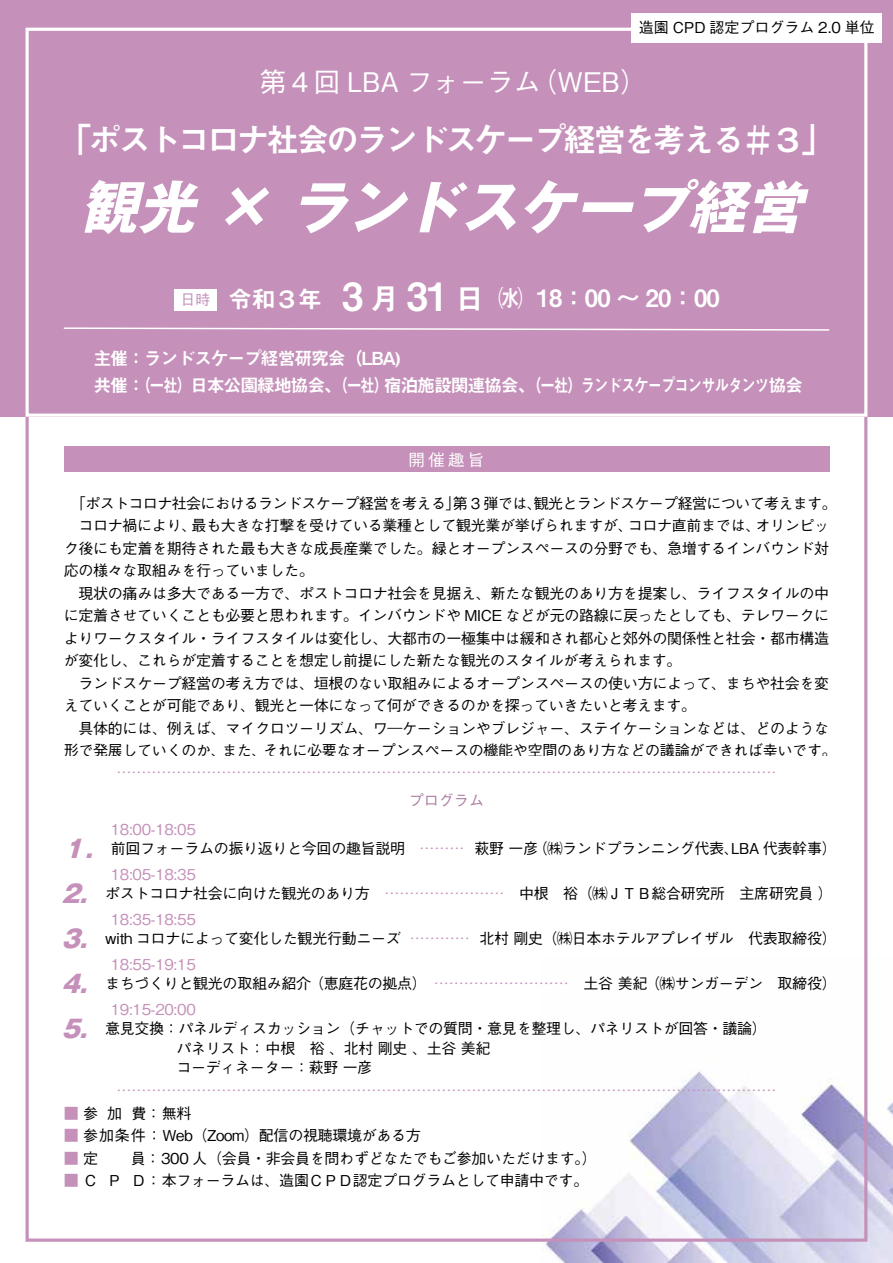
<style>
.page{position:relative;width:893px;height:1263px;background:#fff}
.page>*{position:absolute;margin:0;border:0;box-sizing:border-box;transform-origin:0 0}
.t1{font:italic 700 57px "Gothic MB101 Pro";color:#fff}
.t2{font:39px "Midashi Go Pro MB31";color:#fff}
.t3{font:33px "Midashi Go Pro MB31";letter-spacing:-.1em;color:#fff}
.t4{font:30px "Midashi Go Pro MB31";color:#fff}
.t5{font:500 27px "Gothic BBB Pro";color:#fff}
.t6{font:24px "Midashi Go Pro MB31";letter-spacing:-.03em;color:#fff}
.t7{font:italic 800 24px "Gothic MB101 Pro";color:#c590b9}
.t8{font:18px/27px "Midashi Go Pro MB31";letter-spacing:-.07em;color:#fff}
.t9{font:500 16.5px "Gothic BBB Pro";color:#fff}
.t10{font:500 15px/19.5px "Gothic BBB Pro";letter-spacing:-.02em;color:#000}
.t11{font:500 15px "Gothic BBB Pro";letter-spacing:-.02em;color:#c590b9}
.t12{font:500 15px "Gothic BBB Pro";letter-spacing:-.04em;color:#000}
.t13{font:500 15px "Gothic BBB Pro";color:#000}
.t14{font:500 15px "Gothic BBB Pro";color:#ab7da1}
.s1{color:#c590b9}
.s2{color:#000}
</style>
<div class="page">
<img style="left:541px;top:957px;width:352px;height:306px">
<div style="left:0;top:0;width:893px;height:417px;background:#c590b9"></div>
<svg style="left:63px;top:327px;width:767px;height:4px"></svg>
<div style="left:174px;top:289px;width:43px;height:21px;background:#fff"></div>
<div style="left:64px;top:446px;width:765px;height:26px;background:#c590b9"></div>
<div style="left:26px;top:28px;width:841px;height:389px;border:3px solid #fff"></div>
<div style="left:631px;top:13px;width:251px;height:30px;background:#fff"></div>
<p class="t13" style="left:639px;top:16px;width:237px">造園 CPD 認定プログラム 2.0 単位</p>
<h3 class="t5" style="left:531px;top:60px;width:118px">（WEB(</h3>
<h3 class="t5" style="left:259px;top:60px;width:283px">第４回 LBA フォーラム</h3>
<h3 class="t3" style="left:59px;top:113px;width:777px">「ポストコロナ社会のランドスケープ経営を考える＃３「</h3>
<h1 class="t1" style="left:80px;top:160px;width:742px">観光 × ランドスケープ経営</h1>
<p class="t11" style="left:181px;top:288px;width:32px">日時</p>
<h3 class="t6" style="left:228px;top:280px;width:95px">令和３年</h3>
<h2 class="t2" style="left:342px;top:265px;width:23px">3</h2>
<h3 class="t4" style="left:370px;top:275px;width:32px">月</h3>
<h2 class="t2" style="left:406px;top:265px;width:44px">31</h2>
<h3 class="t4" style="left:455px;top:275px;width:31px">日</h3>
<h3 class="t6" style="left:499px;top:278px;width:25px">㈬</h3>
<h3 class="t6" style="left:536px;top:278px;width:185px">18：00~20：00</h3>
<p class="t8" style="left:384px;top:342px;width:421px;text-indent:-290px">主催：ランドスケープ経営研究会（LBA(<br>宿泊施設関連協会、（一社）ランドスケープコンサルタンツ協会</p>
<p class="t8" style="left:94px;top:369px;width:296px">共催（：一社）日本公園緑地協会、（一社）</p>
<p class="t9" style="left:409px;top:447px;width:77px">開催趣旨</p>
<p class="t12" style="left:64px;top:491px;width:774px">　「ポストコロナ社会におけるランドスケープ経営を考える第」 3 弾では観光とランドスケープ経営について考えます。</p>
<p class="t10" style="left:527px;top:491px;width:16px">、</p>
<p class="t10" style="left:755px;top:514px;width:75px">オリンピッ</p>
<p class="t10" style="left:191px;top:514px;width:443px">最も大きな打撃を受けている業種として観光業が挙げられますが、</p>
<p class="t10" style="left:64px;top:514px;width:134px">　コロナ禍により、</p>
<p class="t10" style="left:64px;top:536px;width:767px">ク後にも定着を期待された最も大きな成長産業でした。緑とオープンスペースの分野でも、急増するインバウンド対</p>
<p class="t10" style="left:64px;top:559px;width:252px">応の様々な取組みを行っていました。</p>
<p class="t10" style="left:64px;top:581px;width:767px">　現状の痛みは多大である一方で、ポストコロナ社会を見据え、新たな観光のあり方を提案し、ライフスタイルの中</p>
<p class="t10" style="left:64px;top:604px;width:767px">に定着させていくことも必要と思われます。インバウンドや MICE などが元の路線に戻ったとしても、テレワークに</p>
<p class="t10" style="left:64px;top:626px;width:767px">よりワークスタイル・ライフスタイルは変化し、大都市の一極集中は緩和され都心と郊外の関係性と社会・都市構造</p>
<p class="t10" style="left:64px;top:649px;width:619px">が変化し、これらが定着することを想定し前提にした新たな観光のスタイルが考えられます。</p>
<p class="t10" style="left:64px;top:671px;width:767px">　ランドスケープ経営の考え方では、垣根のない取組みによるオープンスペースの使い方によって、まちや社会を変</p>
<p class="t10" style="left:64px;top:694px;width:634px">えていくことが可能であり、観光と一体になって何ができるのかを探っていきたいと考えます。</p>
<p class="t10" style="left:64px;top:716px;width:767px">　具体的には、例えば、マイクロツーリズム、ワ―ケーションやブレジャー、ステイケーションなどは、どのような</p>
<p class="t10" style="left:263px;top:739px;width:575px">それに必要なオープンスペースの機能や空間のあり方などの議論ができれば幸いです。</p>
<p class="t10" style="left:628px;top:514px;width:134px">コロナ直前までは、</p>
<p class="t10" style="left:64px;top:739px;width:163px">形で発展していくのか、</p>
<p class="t10" style="left:222px;top:739px;width:46px">また、</p>
<p class="t11" style="left:116px;top:760px;width:662px">....................................................................................................................................</p>
<h3 class="t7" style="left:61px;top:828px;width:58px">１．</h3>
<h3 class="t7" style="left:61px;top:873px;width:52px">2．</h3>
<h3 class="t7" style="left:61px;top:918px;width:52px">3．</h3>
<h3 class="t7" style="left:61px;top:963px;width:52px">4．</h3>
<h3 class="t7" style="left:61px;top:1008px;width:52px">5．</h3>
<p class="t11" style="left:111px;top:817px;width:87px">18:00-18:05</p>
<p class="t14" style="left:409px;top:788px;width:76px">プログラム</p>
<p class="t10" style="left:111px;top:837px;width:355px">前回フォーラムの振り返りと今回の趣旨説明　<span class="s1">………</span></p>
<p class="t10" style="left:533px;top:837px;width:208px">（㈱ランドプランニング代表、</p>
<p class="t10" style="left:731px;top:837px;width:107px">LBA 代表幹事(</p>
<p class="t10" style="left:475px;top:837px;width:65px">萩野一彦</p>
<p class="t10" style="left:105px;top:862px;width:729px;text-indent:6px"><span class="s1">18:05-18:35<br></span>ポストコロナ社会に向けた観光のあり方　<span class="s1">……………………</span>　中根　裕（㈱ＪＴＢ総合研究所　主席研究員 (</p>
<p class="t11" style="left:111px;top:907px;width:87px">18:35-18:55</p>
<p class="t10" style="left:105px;top:927px;width:297px">with コロナによって変化した観光行動ニーズ</p>
<p class="t11" style="left:410px;top:926px;width:61px">…………</p>
<p class="t10" style="left:479px;top:927px;width:359px">北村剛史（㈱日本ホテルアプレイザル　代表取締役(</p>
<p class="t10" style="left:105px;top:952px;width:733px;text-indent:6px"><span class="s1">18:55-19:15<br></span>まちづくりと観光の取組み紹介（恵庭花の拠点）　<span class="s1">………………………</span>　土谷美紀（㈱サンガーデン　取締役(</p>
<p class="t11" style="left:111px;top:997px;width:87px">19:15-20:00</p>
<p class="t10" style="left:105px;top:1017px;width:663px">意見交換：パネルディスカッション（チャットでの質問・意見を整理し、パネリストが回答・議論(</p>
<p class="t10" style="left:176px;top:1036px;width:316px">パネリスト：中根　裕、北村剛史、土谷美紀コーディネーター：萩野一彦</p>
<p class="t11" style="left:116px;top:1078px;width:662px">....................................................................................................................................</p>
<p class="t10" style="left:131px;top:1101px;width:62px">費：無料</p>
<p class="t11" style="left:64px;top:1101px;width:36px">■ <span class="s2">参</span></p>
<p class="t10" style="left:131px;top:1122px;width:467px;line-height:22.5px;text-indent:-67px"><span class="s1">■</span> 参加条件：Web（Zoom）配信の視聴環境がある方<br>員：300 人（会員・非会員を問わずどなたでもご参加いただけます (。</p>
<p class="t10" style="left:107px;top:1101px;width:16px">加</p>
<p class="t11" style="left:64px;top:1146px;width:36px">■ <span class="s2">定</span></p>
<p class="t11" style="left:64px;top:1169px;width:36px">■ <span class="s2">Ｃ</span></p>
<p class="t10" style="left:107px;top:1169px;width:16px">Ｐ</p>
<p class="t10" style="left:131px;top:1169px;width:458px">Ｄ：本フォーラムは、造園ＣＰＤ認定プログラムとして申請中です。</p>
</div>
